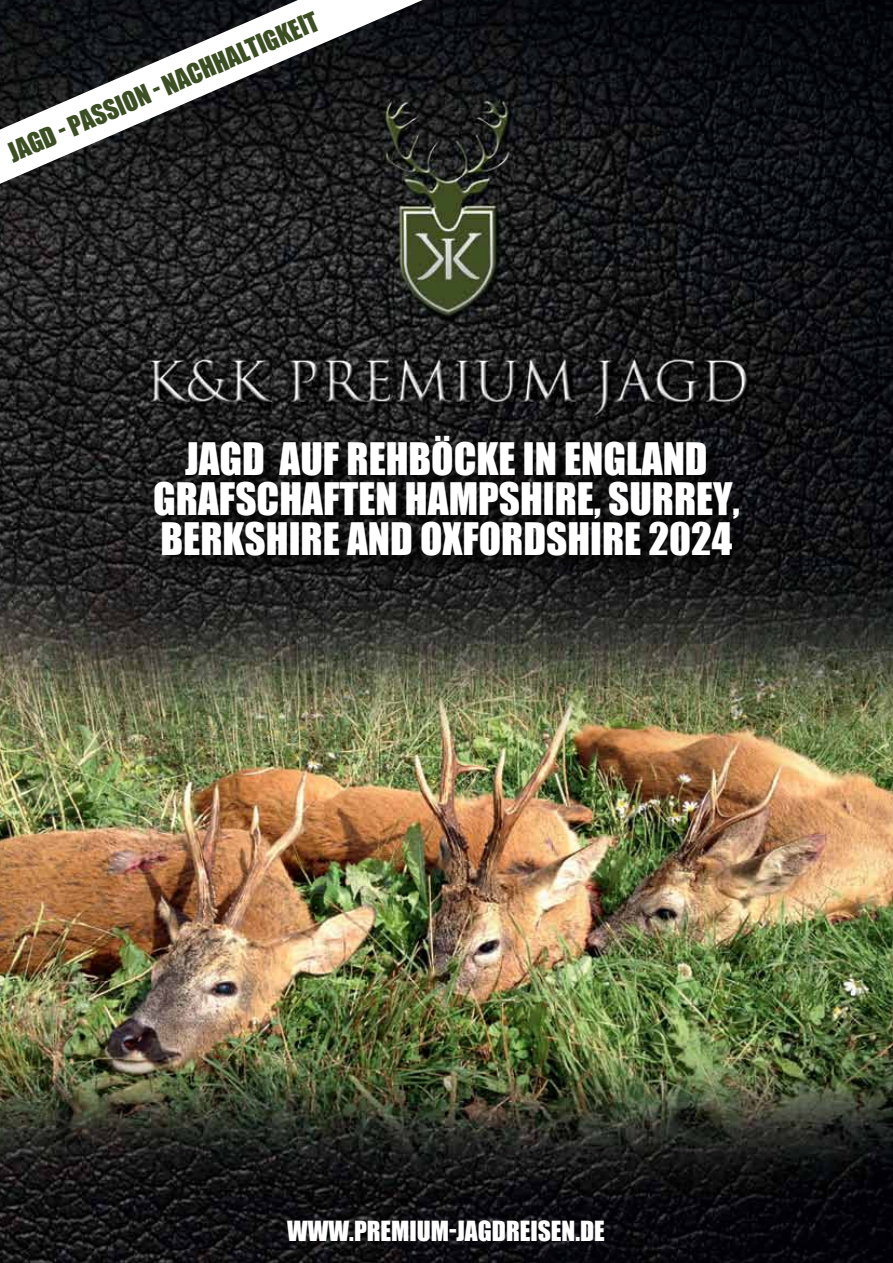
<style>
.page{position:relative;width:893px;height:1263px;background:#fff}
.page>*{position:absolute;margin:0;border:0;box-sizing:border-box;transform-origin:0 0}
.t1{font:41.1px/40.2px "Impact";color:#fff;text-align:center}
.t2{font:25.5px "Impact";color:#fff}
.t3{font:25.35px "Impact";color:#3c4e23}
</style>
<div class="page">
<img style="left:0;top:0;width:893px;height:1263px">
<svg style="left:0;top:0;width:423px;height:184px"></svg>
<div style="left:157px;top:439px;width:600px;height:135px;background:#000;opacity:.75"></div>
<p class="t3" style="left:2px;top:137px;width:337px;rotate:-24deg">JAGD - PASSION - NACHHALTIGKEIT</p>
<p class="t1" style="left:153px;top:437px;width:588px">JAGD AUF REHBÖCKE IN ENGLAND<br>GRAFSCHAFTEN HAMPSHIRE, SURREY,<br>BERKSHIRE AND OXFORDSHIRE 2024</p>
<p class="t2" style="left:287px;top:1211px;width:319px">WWW.PREMIUM-JAGDREISEN.DE</p>
</div>
